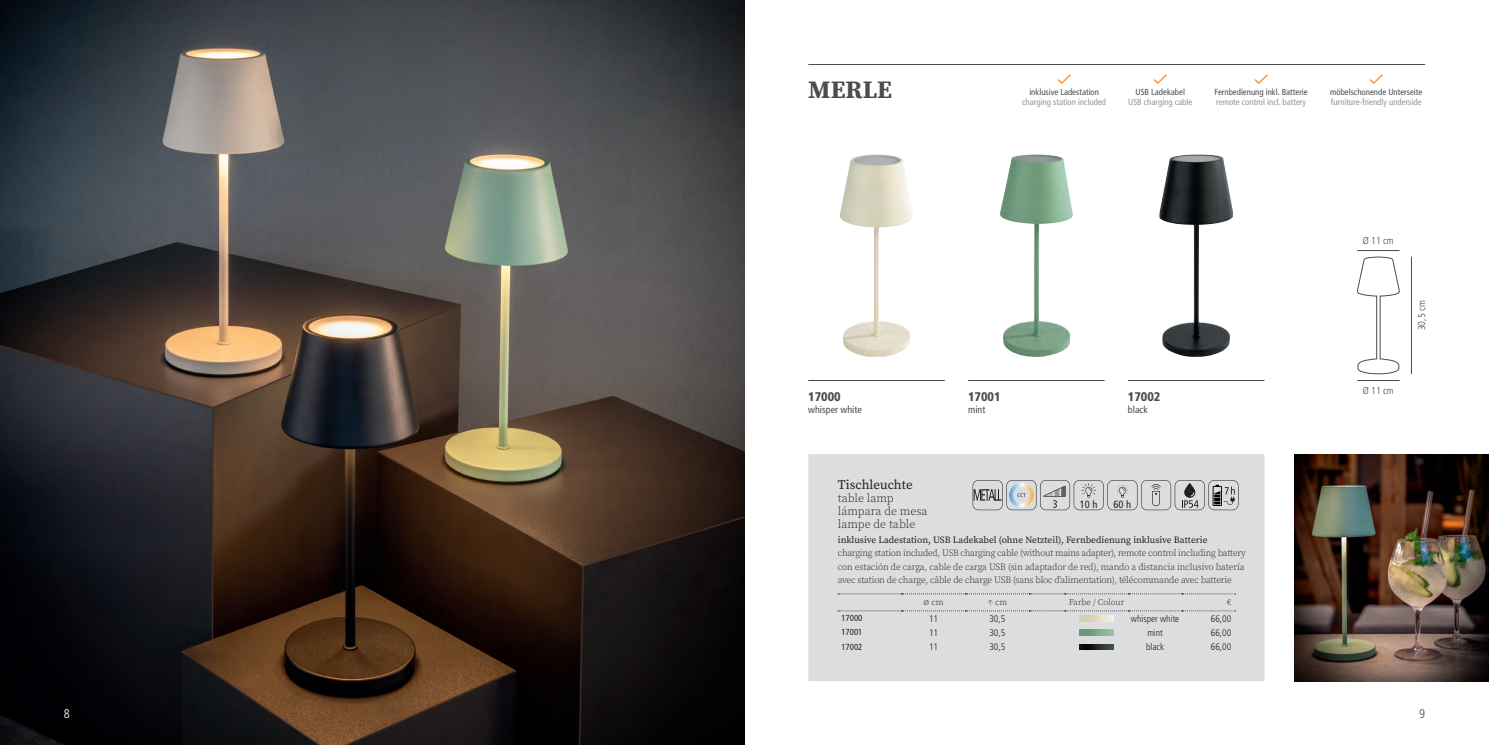
<style>
.page{position:relative;width:1489px;height:745px;background:#fff}
.page>*{position:absolute;margin:0;border:0;box-sizing:border-box;transform-origin:0 0}
.t1{font:700 25px "Source Serif Pro";color:#4b4c4d}
.t2{font:13.12px "Source Serif Pro";color:#231f20}
.t3{font:900 condensed 12.5px "Frutiger LT Std";color:#4b4c4d}
.t4{font:300 condensed 12.5px "Frutiger LT Std";color:#fff}
.t5{font:300 condensed 12.5px "Frutiger LT Std";color:#4b4c4d}
.t6{font:300 11.88px/13.1px "Source Serif Pro";color:#231f20}
.t7{font:condensed 10.5px "Frutiger LT Std";color:#231f20}
.t8{font:condensed 10px "Frutiger LT Std";color:#4b4c4d}
.t9{font:300 condensed 10px "Frutiger LT Std";color:#4b4c4d}
.t10{font:300 9.5px/13.5px "Source Serif Pro";letter-spacing:-.025em;color:#231f20}
.t11{font:9.5px "Source Serif Pro";color:#231f20}
.t12{font:300 condensed 9.5px "Frutiger LT Std";color:#231f20}
.t13{font:condensed 8.75px "Frutiger LT Std";color:#939598}
.t14{font:condensed 8.75px "Frutiger LT Std";color:#4b4c4d}
.t15{font:300 8.75px "Source Serif Pro";color:#231f20}
.t16{font:condensed 8.75px "Frutiger LT Std";color:#231f20}
</style>
<div class="page">
<img style="left:0;top:0;width:744px;height:744px">
<div style="left:808px;top:454px;width:456px;height:226px;background:#dcdddf"></div>
<hr style="left:808px;top:64px;width:616px;height:1px;background:#4b4c4d">
<hr style="left:808px;top:380px;width:136px;height:1px;background:#4b4c4d">
<img style="left:839px;top:154px;width:74px;height:203px">
<hr style="left:968px;top:380px;width:136px;height:1px;background:#4b4c4d">
<img style="left:1000px;top:154px;width:73px;height:203px">
<hr style="left:1127px;top:380px;width:137px;height:1px;background:#4b4c4d">
<img style="left:1159px;top:154px;width:73px;height:203px">
<img style="left:1294px;top:454px;width:194px;height:226px">
<svg style="left:1057px;top:74px;width:14px;height:10px"></svg>
<svg style="left:1153px;top:74px;width:14px;height:10px"></svg>
<svg style="left:1254px;top:74px;width:14px;height:10px"></svg>
<svg style="left:1369px;top:74px;width:14px;height:10px"></svg>
<svg style="left:1357px;top:257px;width:43px;height:117px"></svg>
<hr style="left:1356px;top:250px;width:43px;height:1px;background:#4b4c4d">
<hr style="left:1410px;top:256px;width:1px;height:118px;background:#4b4c4d">
<hr style="left:1356px;top:380px;width:43px;height:1px;background:#4b4c4d">
<svg style="left:972px;top:479px;width:266px;height:31px"></svg>
<svg style="left:838px;top:593px;width:397px;height:1px"></svg>
<svg style="left:838px;top:610px;width:397px;height:1px"></svg>
<img style="left:1079px;top:615px;width:34px;height:6px">
<img style="left:1079px;top:629px;width:34px;height:6px">
<img style="left:1079px;top:643px;width:34px;height:6px">
<h1 class="t1" style="left:808px;top:72px;width:85px">MERLE</h1>
<p class="t14" style="left:1029px;top:86px;width:71px">inklusive Ladestation</p>
<p class="t13" style="left:1022px;top:97px;width:85px">charging station included</p>
<p class="t14" style="left:1135px;top:86px;width:51px">USB Ladekabel</p>
<p class="t13" style="left:1128px;top:97px;width:66px">USB charging cable</p>
<p class="t14" style="left:1214px;top:86px;width:95px">Fernbedienung inkl. Batterie</p>
<p class="t13" style="left:1216px;top:97px;width:91px">remote control incl. battery</p>
<p class="t14" style="left:1329px;top:86px;width:94px">möbelschonende Unterseite</p>
<p class="t13" style="left:1330px;top:97px;width:92px">furniture-friendly underside</p>
<h3 class="t3" style="left:808px;top:388px;width:34px">17000</h3>
<p class="t8" style="left:808px;top:404px;width:55px">whisper white</p>
<h3 class="t3" style="left:968px;top:388px;width:34px">17001</h3>
<p class="t8" style="left:968px;top:404px;width:19px">mint</p>
<h3 class="t3" style="left:1127px;top:388px;width:34px">17002</h3>
<p class="t8" style="left:1127px;top:404px;width:21px">black</p>
<h2 class="t2" style="left:837px;top:475px;width:76px">Tischleuchte</h2>
<p class="t6" style="left:837px;top:491px;width:91px">table lamp lámpara de mesa lampe de table</p>
<p class="t11" style="left:837px;top:532px;width:371px">inklusive Ladestation, USB Ladekabel (ohne Netzteil), Fernbedienung inklusive Batterie</p>
<p class="t10" style="left:837px;top:546px;width:409px">charging station included, USB charging cable (without mains adapter), remote control including battery con estación de carga, cable de carga USB (sin adaptador de red), mando a distancia inclusivo batería avec station de charge, câble de charge USB (sans bloc d'alimentation), télécommande avec batterie</p>
<p class="t7" style="left:1079px;top:497px;width:19px">10 h</p>
<p class="t7" style="left:1113px;top:497px;width:19px">60 h</p>
<p class="t15" style="left:923px;top:596px;width:21px">Ø cm</p>
<p class="t15" style="left:987px;top:596px;width:21px">↑ cm</p>
<p class="t15" style="left:1068px;top:596px;width:57px">Farbe / Colour</p>
<p class="t15" style="left:1226px;top:596px;width:6px">€</p>
<p class="t16" style="left:841px;top:613px;width:22px">17000</p>
<p class="t12" style="left:929px;top:612px;width:11px">11</p>
<p class="t12" style="left:989px;top:612px;width:17px">30,5</p>
<p class="t12" style="left:1130px;top:612px;width:50px">whisper white</p>
<p class="t12" style="left:1210px;top:612px;width:22px">66,00</p>
<p class="t16" style="left:841px;top:627px;width:22px">17001</p>
<p class="t12" style="left:929px;top:626px;width:11px">11</p>
<p class="t12" style="left:989px;top:626px;width:17px">30,5</p>
<p class="t12" style="left:1147px;top:626px;width:17px">mint</p>
<p class="t12" style="left:1210px;top:626px;width:22px">66,00</p>
<p class="t16" style="left:841px;top:641px;width:22px">17002</p>
<p class="t12" style="left:929px;top:641px;width:11px">11</p>
<p class="t12" style="left:989px;top:641px;width:17px">30,5</p>
<p class="t12" style="left:1145px;top:641px;width:20px">black</p>
<p class="t12" style="left:1210px;top:641px;width:22px">66,00</p>
<p class="t9" style="left:1362px;top:235px;width:32px">Ø 11 cm</p>
<p class="t9" style="left:1362px;top:385px;width:32px">Ø 11 cm</p>
<p class="t9" style="left:1415px;top:330px;width:31px;rotate:-90deg">30,5 cm</p>
<h3 class="t4" style="left:64px;top:705px;width:7px">8</h3>
<h3 class="t5" style="left:1418px;top:705px;width:8px">9</h3>
</div>
